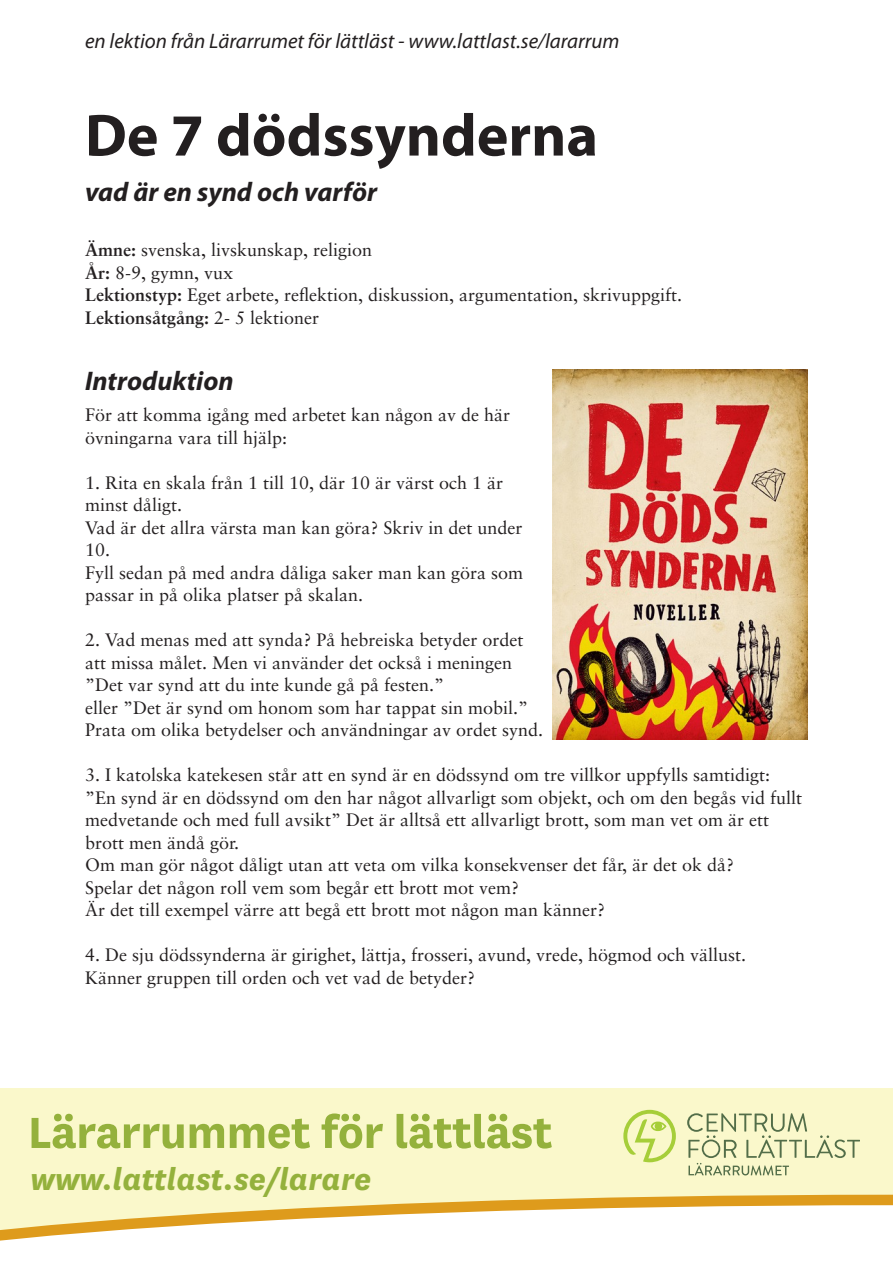
<style>
.page{position:relative;width:893px;height:1263px;background:#fff}
.page>*{position:absolute;margin:0;border:0;box-sizing:border-box;transform-origin:0 0}
.underrubrik{font:700 60px "Myriad Pro";color:#231f20}
.t1{font:700 51px "National";letter-spacing:-.01em;color:#94b13c}
.t2{font:italic 700 34.5px "National";color:#94b13c}
.Rubrik{font:italic 700 27px "Myriad Pro";color:#231f20}
.t3{font:italic 21px "Myriad Pro";color:#231f20}
.brödtext{font:18px/22.5px "Sabon";color:#231f20}
.bröd{font:18px "Sabon";color:#231f20}
.underunder_rubrik{font:18px "Sabon";color:#231f20}
.bröd-2{font:700 18px "Sabon";color:#231f20}
.s1{font-weight:700}
.s2{font-weight:400}
</style>
<div class="page">
<img style="left:552px;top:370px;width:255px;height:369px">
<div style="left:0;top:1089px;width:893px;height:158px;background:#faf8cb"></div>
<svg style="left:0;top:1195px;width:893px;height:52px"></svg>
<svg style="left:623px;top:1110px;width:53px;height:52px"></svg>
<svg style="left:687px;top:1113px;width:173px;height:62px"></svg>
<p class="t3" style="left:85px;top:28px;width:536px">en lektion från Lärarrumet för lättläst - www.lattlast.se/lararrum</p>
<p class="underrubrik" style="left:85px;top:96px;width:514px">De 7 dödssynderna</p>
<p class="Rubrik" style="left:85px;top:175px;width:294px">vad är en synd och varför</p>
<p class="underunder_rubrik" style="left:85px;top:239px;width:289px"><span class="s1">Ämne:</span> svenska, livskunskap, religion</p>
<p class="bröd" style="left:85px;top:262px;width:150px"><span class="s1">År:</span> 8-9, gymn, vux</p>
<p class="bröd" style="left:85px;top:284px;width:599px"><span class="s1">Lektionstyp:</span> Eget arbete, reflektion, diskussion, argumentation, skrivuppgift.</p>
<p class="bröd-2" style="left:85px;top:306px;width:236px">Lektionsåtgång: <span class="s2">2- 5 lektioner</span></p>
<p class="Rubrik" style="left:85px;top:364px;width:150px">Introduktion</p>
<p class="brödtext" style="left:85px;top:403px;width:427px">För att komma igång med arbetet kan någon av de här övningarna vara till hjälp:</p>
<p class="brödtext" style="left:85px;top:471px;width:420px">1. Rita en skala från 1 till 10, där 10 är värst och 1 är minst dåligt.</p>
<p class="brödtext" style="left:85px;top:516px;width:439px">Vad är det allra värsta man kan göra? Skriv in det under<br>10.</p>
<p class="brödtext" style="left:85px;top:561px;width:440px">Fyll sedan på med andra dåliga saker man kan göra som passar in på olika platser på skalan.</p>
<p class="brödtext" style="left:85px;top:628px;width:440px">2. Vad menas med att synda? På hebreiska betyder ordet att missa målet. Men vi använder det också i meningen ”Det var synd att du inte kunde gå på festen.”</p>
<p class="brödtext" style="left:85px;top:696px;width:445px">eller ”Det är synd om honom som har tappat sin mobil.”</p>
<p class="brödtext" style="left:85px;top:718px;width:460px">Prata om olika betydelser och användningar av ordet synd.</p>
<p class="brödtext" style="left:85px;top:763px;width:719px">3. I katolska katekesen står att en synd är en dödssynd om tre villkor uppfylls samtidigt: ”En synd är en dödssynd om den har något allvarligt som objekt, och om den begås vid fullt medvetande och med full avsikt” Det är alltså ett allvarligt brott, som man vet om är ett brott men ändå gör.</p>
<p class="brödtext" style="left:85px;top:853px;width:651px">Om man gör något dåligt utan att veta om vilka konsekvenser det får, är det ok då?</p>
<p class="brödtext" style="left:85px;top:876px;width:435px">Spelar det någon roll vem som begår ett brott mot vem?</p>
<p class="brödtext" style="left:85px;top:898px;width:521px">Är det till exempel värre att begå ett brott mot någon man känner?</p>
<p class="brödtext" style="left:85px;top:943px;width:663px">4. De sju dödssynderna är girighet, lättja, frosseri, avund, vrede, högmod och vällust.</p>
<p class="brödtext" style="left:85px;top:966px;width:392px">Känner gruppen till orden och vet vad de betyder?</p>
<p class="t1" style="left:28px;top:1096px;width:526px">Lärarrummet för lättläst</p>
<p class="t2" style="left:31px;top:1155px;width:342px">www.lattlast.se/larare</p>
</div>
